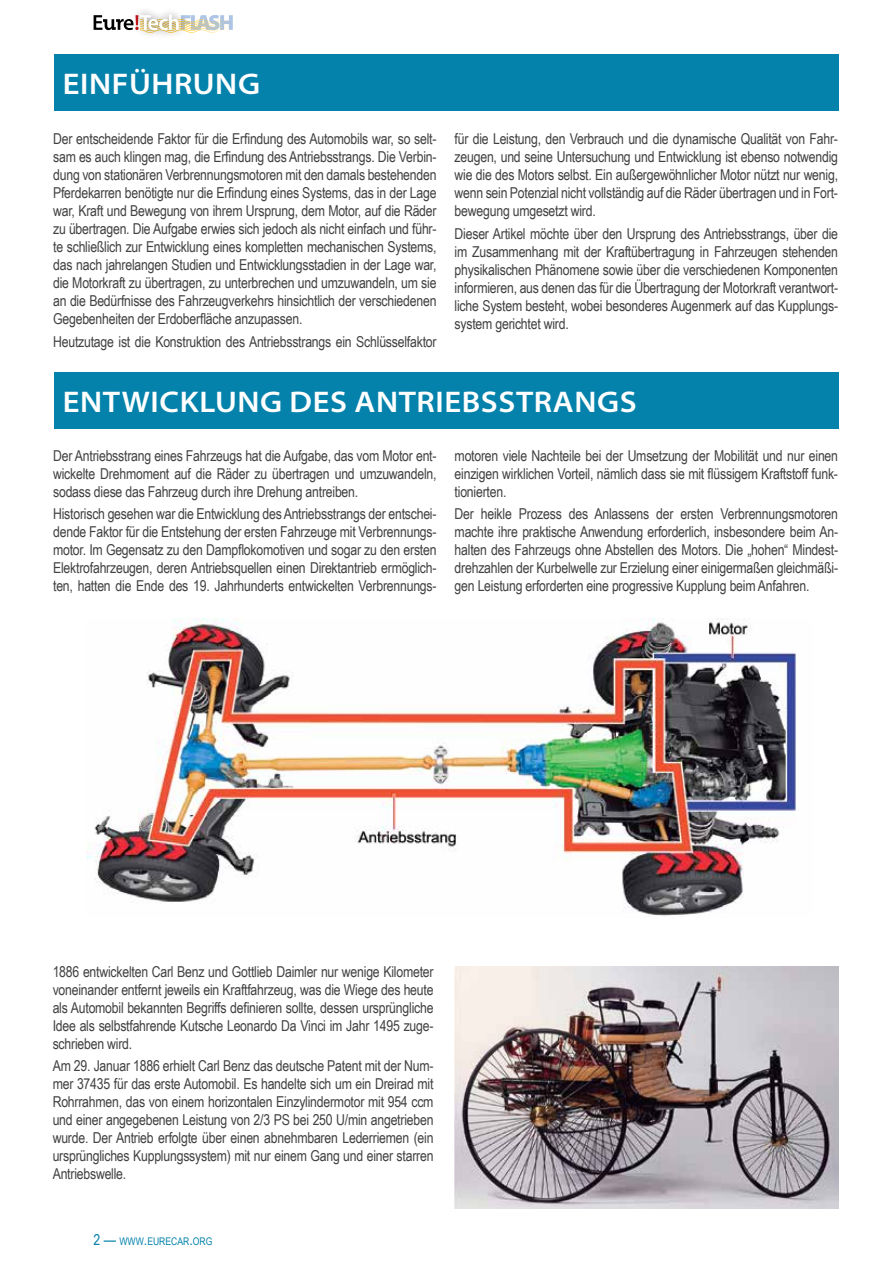
<style>
.page{position:relative;width:893px;height:1263px;background:#fff}
.page>*{position:absolute;margin:0;border:0;box-sizing:border-box;transform-origin:0 0}
.t1{font:600 semi-expanded 30px "Myriad Pro";letter-spacing:.02em;color:#fff}
.t2{font:15px/18px "Arial Narrow";letter-spacing:-.015em;color:#414042;text-align:justify}
.t3{font:10.5px "Arial Narrow";color:#0482ab}
.s1{font-size:15px}
</style>
<div class="page">
<svg style="left:94px;top:14px;width:139px;height:19px"></svg>
<div style="left:54px;top:54px;width:785px;height:57px;background:#0482ab"></div>
<div style="left:54px;top:372px;width:785px;height:57px;background:#0482ab"></div>
<img style="left:87px;top:619px;width:709px;height:297px">
<img style="left:455px;top:966px;width:383px;height:243px">
<h1 class="t1" style="left:63px;top:67px;width:199px">EINFÜHRUNG</h1>
<p class="t2" style="left:53px;top:129px;width:385px">Der entscheidende Faktor für die Erfindung des Automobils war, so selt&shy;sam es auch klingen mag, die Erfindung des Antriebsstrangs. Die Verbin&shy;dung von stationären Verbrennungsmotoren mit den damals bestehenden Pferdekarren benötigte nur die Erfindung eines Systems, das in der Lage war, Kraft und Bewegung von ihrem Ursprung, dem Motor, auf die Räder zu übertragen. Die Aufgabe erwies sich jedoch als nicht einfach und führ&shy;te schließlich zur Entwicklung eines kompletten mechanischen Systems, das nach jahrelangen Studien und Entwicklungsstadien in der Lage war, die Motorkraft zu übertragen, zu unterbrechen und umzuwandeln, um sie an die Bedürfnisse des Fahrzeugverkehrs hinsichtlich der verschiedenen Gegebenheiten der Erdoberfläche anzupassen.</p>
<p class="t2" style="left:53px;top:332px;width:385px">Heutzutage ist die Konstruktion des Antriebsstrangs ein Schlüsselfaktor</p>
<p class="t2" style="left:455px;top:129px;width:385px">für die Leistung, den Verbrauch und die dynamische Qualität von Fahr&shy;zeugen, und seine Untersuchung und Entwicklung ist ebenso notwendig wie die des Motors selbst. Ein außergewöhnlicher Motor nützt nur wenig, wenn sein Potenzial nicht vollständig auf die Räder übertragen und in Fort&shy;bewegung umgesetzt wird.</p>
<p class="t2" style="left:455px;top:224px;width:385px">Dieser Artikel möchte über den Ursprung des Antriebsstrangs, über die im Zusammenhang mit der Kraftübertragung in Fahrzeugen stehenden physikalischen Phänomene sowie über die verschiedenen Komponenten informieren, aus denen das für die Übertragung der Motorkraft verantwort&shy;liche System besteht, wobei besonderes Augenmerk auf das Kupplungs&shy;system gerichtet wird.</p>
<h1 class="t1" style="left:63px;top:385px;width:576px">ENTWICKLUNG DES ANTRIEBSSTRANGS</h1>
<p class="t2" style="left:53px;top:446px;width:385px">Der Antriebsstrang eines Fahrzeugs hat die Aufgabe, das vom Motor ent&shy;wickelte Drehmoment auf die Räder zu übertragen und umzuwandeln, sodass diese das Fahrzeug durch ihre Drehung antreiben.</p>
<p class="t2" style="left:53px;top:505px;width:385px">Historisch gesehen war die Entwicklung des Antriebsstrangs der entschei&shy;dende Faktor für die Entstehung der ersten Fahrzeuge mit Verbrennungs&shy;motor. Im Gegensatz zu den Dampflokomotiven und sogar zu den ersten Elektrofahrzeugen, deren Antriebsquellen einen Direktantrieb ermöglich&shy;ten, hatten die Ende des 19. Jahrhunderts entwickelten Verbrennungs-</p>
<p class="t2" style="left:455px;top:446px;width:385px">motoren viele Nachteile bei der Umsetzung der Mobilität und nur einen einzigen wirklichen Vorteil, nämlich dass sie mit flüssigem Kraftstoff funk&shy;tionierten.</p>
<p class="t2" style="left:455px;top:505px;width:385px">Der heikle Prozess des Anlassens der ersten Verbrennungsmotoren machte ihre praktische Anwendung erforderlich, insbesondere beim An&shy;halten des Fahrzeugs ohne Abstellen des Motors. Die „hohen“ Mindest&shy;drehzahlen der Kurbelwelle zur Erzielung einer einigermaßen gleichmäßi&shy;gen Leistung erforderten eine progressive Kupplung beim Anfahren.</p>
<p class="t2" style="left:53px;top:962px;width:382px">1886 entwickelten Carl Benz und Gottlieb Daimler nur wenige Kilometer voneinander entfernt jeweils ein Kraftfahrzeug, was die Wiege des heute als Automobil bekannten Begriffs definieren sollte, dessen ursprüngliche Idee als selbstfahrende Kutsche Leonardo Da Vinci im Jahr 1495 zuge&shy;schrieben wird.</p>
<p class="t2" style="left:53px;top:1056px;width:382px">Am 29. Januar 1886 erhielt Carl Benz das deutsche Patent mit der Num&shy;mer 37435 für das erste Automobil. Es handelte sich um ein Dreirad mit Rohrrahmen, das von einem horizontalen Einzylindermotor mit 954 ccm und einer angegebenen Leistung von 2/3 PS bei 250 U/min angetrieben wurde. Der Antrieb erfolgte über einen abnehmbaren Lederriemen (ein ursprüngliches Kupplungssystem) mit nur einem Gang und einer starren Antriebswelle.</p>
<p class="t3" style="left:94px;top:1233px;width:120px"><span class="s1">2 —</span> WWW<span class="s1">.</span>EURECAR<span class="s1">.</span>ORG</p>
</div>
